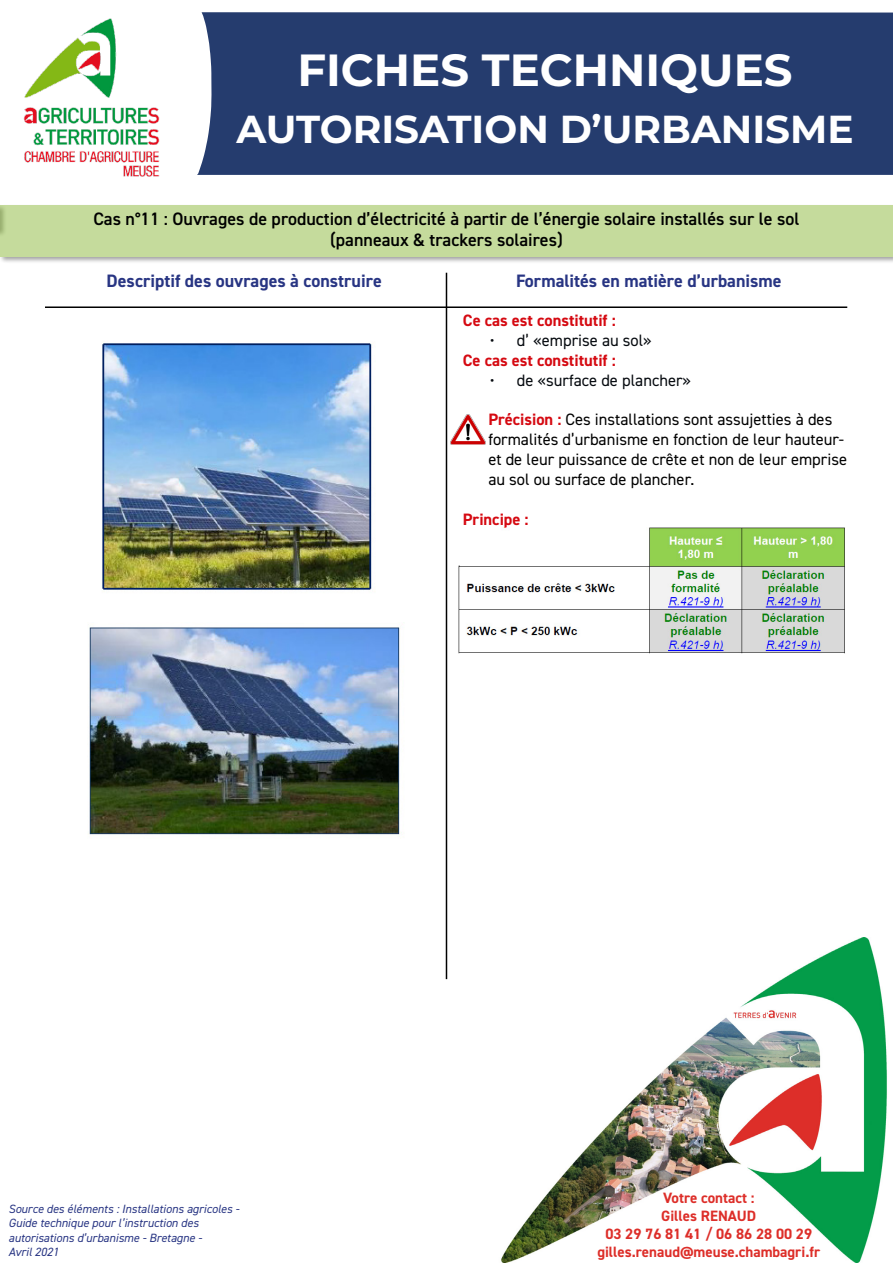
<style>
.page{position:relative;width:893px;height:1263px;background:#fff}
.page>*{position:absolute;margin:0;border:0;box-sizing:border-box;transform-origin:0 0}
.t1{font:700 45px "Montserrat";color:#fff}
.t2{font:700 39px "Montserrat";color:#fff}
.t3{font:600 18px/21.6px "DIN2014";color:#000;text-align:center}
.t4{font:700 18px "DIN2014";color:#283583}
.t5{font:16.5px/19.8px "DIN2014";color:#000}
.t6{font:700 16.5px "DIN2014";color:#d50911}
.t7{font:16.5px "DIN2014";color:#060a0f}
.t8{font:700 15px/18px "DIN2014";color:#dd2e29;text-align:center}
.t9{font:italic 12px/14.4px "DIN2014";color:#283583}
.s1{font-weight:700;color:#d50911}
</style>
<div class="page">
<div style="left:197px;top:12px;width:696px;height:163px;background:#253c6e"></div>
<img style="left:23px;top:18px;width:137px;height:159px">
<div style="left:0;top:204px;width:893px;height:60px;background:#000;opacity:.75"></div>
<div style="left:1px;top:205px;width:892px;height:52px;background:#c5db9c"></div>
<hr style="left:446px;top:273px;width:1px;height:706px;background:#000">
<hr style="left:45px;top:306px;width:802px;height:2px;background:#000">
<img style="left:451px;top:414px;width:34px;height:31px">
<img style="left:458px;top:527px;width:387px;height:127px">
<img style="left:89px;top:343px;width:313px;height:493px">
<img style="left:501px;top:937px;width:386px;height:326px">
<h1 class="t1" style="left:297px;top:37px;width:497px">FICHES TECHNIQUES</h1>
<h2 class="t2" style="left:236px;top:101px;width:618px">AUTORISATION D’URBANISME</h2>
<p class="t3" style="left:93px;top:207px;width:707px">Cas n°11 : Ouvrages de production d’électricité à partir de l’énergie solaire installés sur le sol (panneaux &amp; trackers solaires)</p>
<p class="t4" style="left:107px;top:269px;width:277px">Descriptif des ouvrages à construire</p>
<p class="t4" style="left:516px;top:269px;width:267px">Formalités en matière d’urbanisme</p>
<p class="t6" style="left:463px;top:310px;width:154px">Ce cas est constitutif :</p>
<p class="t7" style="left:490px;top:330px;width:164px">• d’ «emprise au sol»</p>
<p class="t6" style="left:463px;top:349px;width:154px">Ce cas est constitutif :</p>
<p class="t7" style="left:490px;top:370px;width:203px">• de «surface de plancher»</p>
<p class="t5" style="left:488px;top:410px;width:360px"><span class="s1">Précision :</span> Ces installations sont assujetties à des formalités d’urbanisme en fonction de leur hauteur&shy;et de leur puissance de crête et non de leur emprise au sol ou surface de plancher.</p>
<p class="t6" style="left:463px;top:508px;width:67px">Principe :</p>
<p class="t9" style="left:9px;top:1201px;width:232px">Source des éléments : Installations agricoles - Guide technique pour l’instruction des autorisations d’urbanisme - Bretagne -<br>Avril 2021</p>
<p class="t8" style="left:597px;top:1189px;width:224px">Votre contact :<br>Gilles RENAUD<br>03 29 76 81 41 / 06 86 28 00 29 gilles.renaud@meuse.chambagri.fr</p>
</div>
